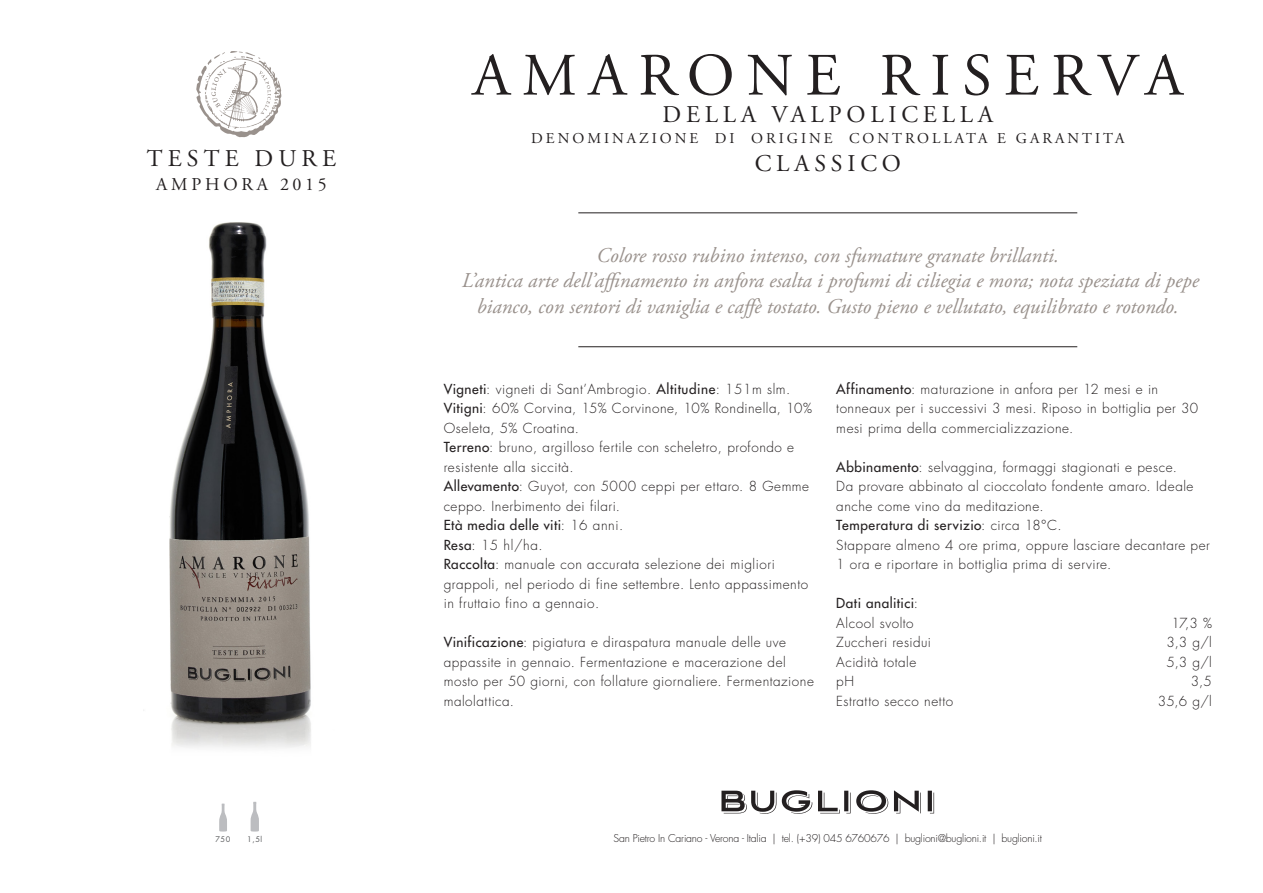
<style>
.page{position:relative;width:1263px;height:893px;background:#fff}
.page>*{position:absolute;margin:0;border:0;box-sizing:border-box;transform-origin:0 0}
.t1{font:60px "Adobe Garamond Pro";letter-spacing:.2em;color:#231f20}
.t2{font:24px "Adobe Garamond Pro";letter-spacing:.2em;color:#231f20}
.t3{font:italic 21px/25.2px "Adobe Garamond Pro";color:#99918c;text-align:center}
.t4{font:18px "Adobe Garamond Pro";letter-spacing:.215em;color:#231f20}
.t5{font:15px "Adobe Garamond Pro";letter-spacing:.2em;color:#231f20}
.t6{font:300 13.5px/19.5px "Futura Std";letter-spacing:.04em;color:#231f20}
.t7{font:500 13.5px "Futura Std";letter-spacing:.035em;color:#231f20}
.t8{font:300 10.5px "Futura Std";letter-spacing:-.02em;color:#231f20}
.t9{font:7.5px "Futura Std";color:#57585a}
.s1{font-weight:500}
.s2{font-weight:300}
</style>
<div class="page">
<svg style="left:721px;top:790px;width:213px;height:24px"></svg>
<img style="left:143px;top:222px;width:168px;height:526px">
<hr style="left:578px;top:213px;width:499px;height:1px;background:#231f20">
<hr style="left:578px;top:346px;width:499px;height:1px;background:#231f20">
<svg style="left:196px;top:51px;width:85px;height:86px"></svg>
<svg style="left:219px;top:804px;width:8px;height:27px"></svg>
<svg style="left:251px;top:802px;width:8px;height:29px"></svg>
<p class="t1" style="left:473px;top:40px;width:712px">AMARONE RISERVA</p>
<p class="t2" style="left:662px;top:100px;width:332px">DELLA VALPOLICELLA</p>
<p class="t5" style="left:531px;top:129px;width:595px">DENOMINAZIONE DI ORIGINE CONTROLLATA E GARANTITA</p>
<p class="t2" style="left:147px;top:144px;width:191px">TESTE DURE</p>
<p class="t2" style="left:755px;top:149px;width:148px">CLASSICO</p>
<p class="t4" style="left:156px;top:174px;width:172px">AMPHORA 2015</p>
<p class="t3" style="left:596px;top:244px;width:464px">Colore rosso rubino intenso, con sfumature granate brillanti.</p>
<p class="t3" style="left:462px;top:269px;width:739px">L’antica arte dell’affinamento in anfora esalta i profumi di ciliegia e mora; nota speziata di pepe bianco, con sentori di vaniglia e caffè tostato. Gusto pieno e vellutato, equilibrato e rotondo.</p>
<p class="t9" style="left:215px;top:834px;width:16px">750</p>
<p class="t9" style="left:247px;top:834px;width:16px">1,5l</p>
<p class="t6" style="left:444px;top:380px;width:348px"><span class="s1">Vigneti</span>: vigneti di Sant’Ambrogio. <span class="s1">Altitudine</span>: 151m slm.</p>
<p class="t6" style="left:444px;top:399px;width:370px"><span class="s1">Vitigni</span>: 60% Corvina, 15% Corvinone, 10% Rondinella, 10%<br>Oseleta, 5% Croatina.</p>
<p class="t6" style="left:444px;top:438px;width:352px"><span class="s1">Terreno</span>: bruno, argilloso fertile con scheletro, profondo e resistente alla siccità.</p>
<p class="t6" style="left:444px;top:477px;width:367px"><span class="s1">Allevamento</span>: Guyot, con 5000 ceppi per ettaro. 8 Gemme ceppo. Inerbimento dei filari.</p>
<p class="t7" style="left:444px;top:517px;width:181px">Età media delle viti<span class="s2">: 16 anni.</span></p>
<p class="t6" style="left:444px;top:536px;width:100px"><span class="s1">Resa</span>: 15 hl/ha.</p>
<p class="t6" style="left:444px;top:555px;width:366px"><span class="s1">Raccolta</span>: manuale con accurata selezione dei migliori grappoli, nel periodo di fine settembre. Lento appassimento in fruttaio fino a gennaio.</p>
<p class="t6" style="left:444px;top:633px;width:372px"><span class="s1">Vinificazione</span>: pigiatura e diraspatura manuale delle uve appassite in gennaio. Fermentazione e macerazione del mosto per 50 giorni, con follature giornaliere. Fermentazione malolattica.</p>
<p class="t6" style="left:836px;top:380px;width:363px"><span class="s1">Affinamento</span>: maturazione in anfora per 12 mesi e in tonneaux per i successivi 3 mesi. Riposo in bottiglia per 30 mesi prima della commercializzazione.</p>
<p class="t6" style="left:836px;top:458px;width:359px"><span class="s1">Abbinamento</span>: selvaggina, formaggi stagionati e pesce.<br>Da provare abbinato al cioccolato fondente amaro. Ideale anche come vino da meditazione.</p>
<p class="t7" style="left:836px;top:517px;width:227px">Temperatura di servizio<span class="s2">: circa 18°C.</span></p>
<p class="t6" style="left:836px;top:536px;width:375px">Stappare almeno 4 ore prima, oppure lasciare decantare per<br>1 ora e riportare in bottiglia prima di servire.</p>
<p class="t7" style="left:836px;top:595px;width:83px">Dati analitici<span class="s2">:</span></p>
<p class="t6" style="left:836px;top:614px;width:79px">Alcool svolto</p>
<p class="t6" style="left:1171px;top:614px;width:42px">17,3 %</p>
<p class="t6" style="left:836px;top:633px;width:96px">Zuccheri residui</p>
<p class="t6" style="left:1166px;top:633px;width:47px">3,3 g/l</p>
<p class="t6" style="left:836px;top:653px;width:82px">Acidità totale</p>
<p class="t6" style="left:1166px;top:653px;width:47px">5,3 g/l</p>
<p class="t6" style="left:836px;top:672px;width:19px">pH</p>
<p class="t6" style="left:1191px;top:672px;width:23px">3,5</p>
<p class="t6" style="left:836px;top:692px;width:118px">Estratto secco netto</p>
<p class="t6" style="left:1158px;top:692px;width:56px">35,6 g/l</p>
<p class="t8" style="left:613px;top:832px;width:430px">San Pietro In Cariano - Verona - Italia | tel. (+39) 045 6760676 | buglioni@buglioni.it | buglioni.it</p>
</div>
